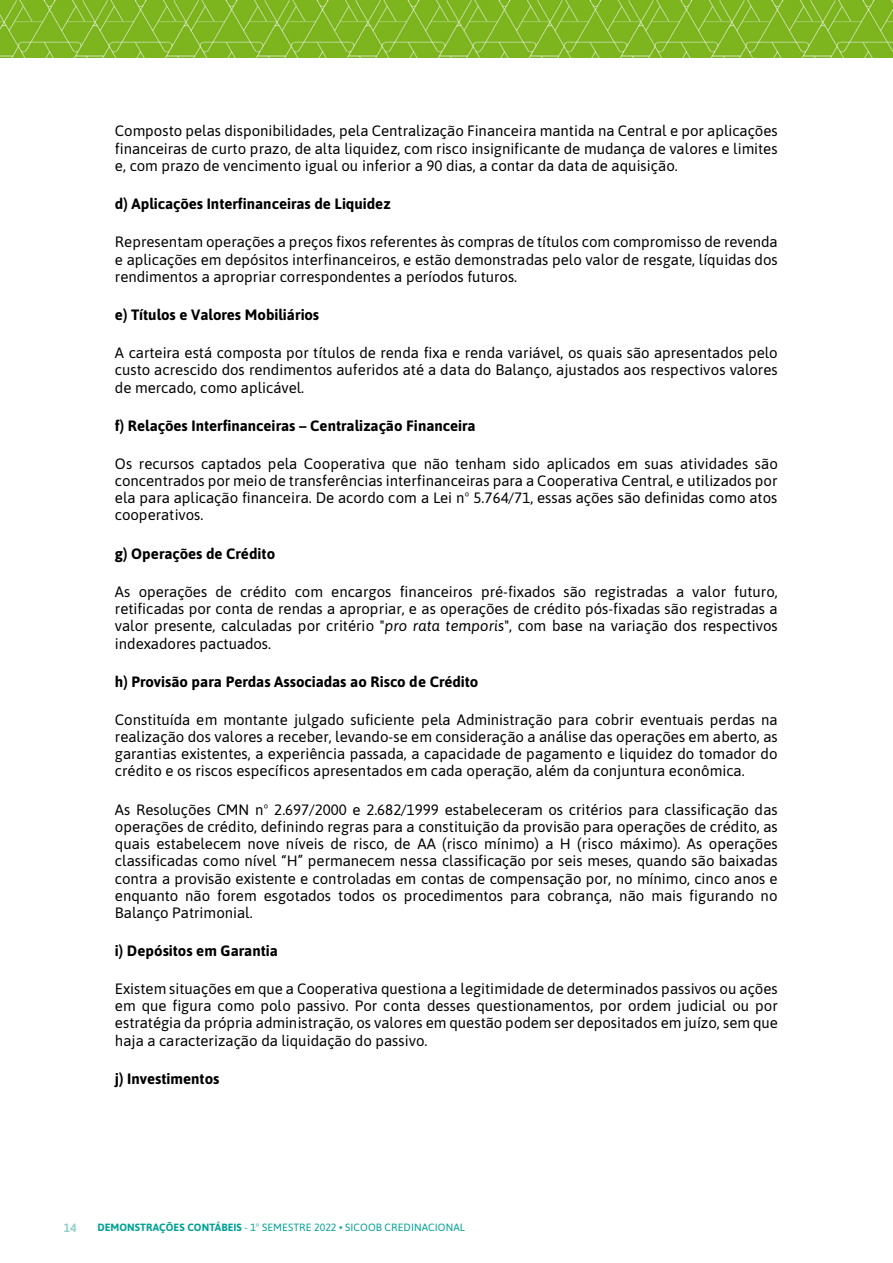
<style>
.page{position:relative;width:893px;height:1263px;background:#fff}
.page>*{position:absolute;margin:0;border:0;box-sizing:border-box;transform-origin:0 0}
.t1{font:15px/17.2px "Asap";letter-spacing:-.005em;color:#000;text-align:justify}
.t2{font:700 15px "Asap";letter-spacing:-.005em;color:#000}
.t3{font:700 12px "Asap";color:#98d1cb}
.t4{font:10.5px "Asap";letter-spacing:.01em;color:#00a295}
.s1{font-style:italic}
.s2{font-weight:700}
</style>
<div class="page">
<img style="left:0;top:0;width:893px;height:57px">
<p class="t1" style="left:115px;top:122px;width:664px">Composto pelas disponibilidades, pela Centralização Financeira mantida na Central e por aplicações financeiras de curto prazo, de alta liquidez, com risco insignificante de mudança de valores e limites e, com prazo de vencimento igual ou inferior a 90 dias, a contar da data de aquisição.</p>
<p class="t2" style="left:115px;top:193px;width:277px">d) Aplicações Interfinanceiras de Liquidez</p>
<p class="t1" style="left:115px;top:233px;width:664px">Representam operações a preços fixos referentes às compras de títulos com compromisso de revenda e aplicações em depósitos interfinanceiros, e estão demonstradas pelo valor de resgate, líquidas dos rendimentos a apropriar correspondentes a períodos futuros.</p>
<p class="t2" style="left:115px;top:304px;width:206px">e) Títulos e Valores Mobiliários</p>
<p class="t1" style="left:115px;top:343px;width:664px">A carteira está composta por títulos de renda fixa e renda variável, os quais são apresentados pelo custo acrescido dos rendimentos auferidos até a data do Balanço, ajustados aos respectivos valores de mercado, como aplicável.</p>
<p class="t2" style="left:115px;top:415px;width:362px">f) Relações Interfinanceiras – Centralização Financeira</p>
<p class="t1" style="left:115px;top:454px;width:664px">Os recursos captados pela Cooperativa que não tenham sido aplicados em suas atividades são concentrados por meio de transferências interfinanceiras para a Cooperativa Central, e utilizados por ela para aplicação financeira. De acordo com a Lei nº 5.764/71, essas ações são definidas como atos cooperativos.</p>
<p class="t2" style="left:115px;top:543px;width:162px">g) Operações de Crédito</p>
<p class="t1" style="left:115px;top:582px;width:664px">As operações de crédito com encargos financeiros pré-fixados são registradas a valor futuro, retificadas por conta de rendas a apropriar, e as operações de crédito pós-fixadas são registradas a valor presente, calculadas por critério "<span class="s1">pro rata temporis</span>", com base na variação dos respectivos indexadores pactuados.</p>
<p class="t2" style="left:115px;top:671px;width:365px">h) Provisão para Perdas Associadas ao Risco de Crédito</p>
<p class="t1" style="left:115px;top:710px;width:664px">Constituída em montante julgado suficiente pela Administração para cobrir eventuais perdas na realização dos valores a receber, levando-se em consideração a análise das operações em aberto, as garantias existentes, a experiência passada, a capacidade de pagamento e liquidez do tomador do crédito e os riscos específicos apresentados em cada operação, além da conjuntura econômica.</p>
<p class="t1" style="left:115px;top:800px;width:664px">As Resoluções CMN nº 2.697/2000 e 2.682/1999 estabeleceram os critérios para classificação das operações de crédito, definindo regras para a constituição da provisão para operações de crédito, as quais estabelecem nove níveis de risco, de AA (risco mínimo) a H (risco máximo). As operações classificadas como nível “H” permanecem nessa classificação por seis meses, quando são baixadas contra a provisão existente e controladas em contas de compensação por, no mínimo, cinco anos e enquanto não forem esgotados todos os procedimentos para cobrança, não mais figurando no Balanço Patrimonial.</p>
<p class="t2" style="left:115px;top:940px;width:164px">i) Depósitos em Garantia</p>
<p class="t1" style="left:115px;top:979px;width:664px">Existem situações em que a Cooperativa questiona a legitimidade de determinados passivos ou ações em que figura como polo passivo. Por conta desses questionamentos, por ordem judicial ou por estratégia da própria administração, os valores em questão podem ser depositados em juízo, sem que haja a caracterização da liquidação do passivo.</p>
<p class="t2" style="left:115px;top:1068px;width:106px">j) Investimentos</p>
<p class="t3" style="left:64px;top:1219px;width:14px">14</p>
<p class="t4" style="left:97px;top:1220px;width:369px"><span class="s2">DEMONSTRAÇÕES CONTÁBEIS</span> - 1º SEMESTRE 2022 • SICOOB CREDINACIONAL</p>
</div>
